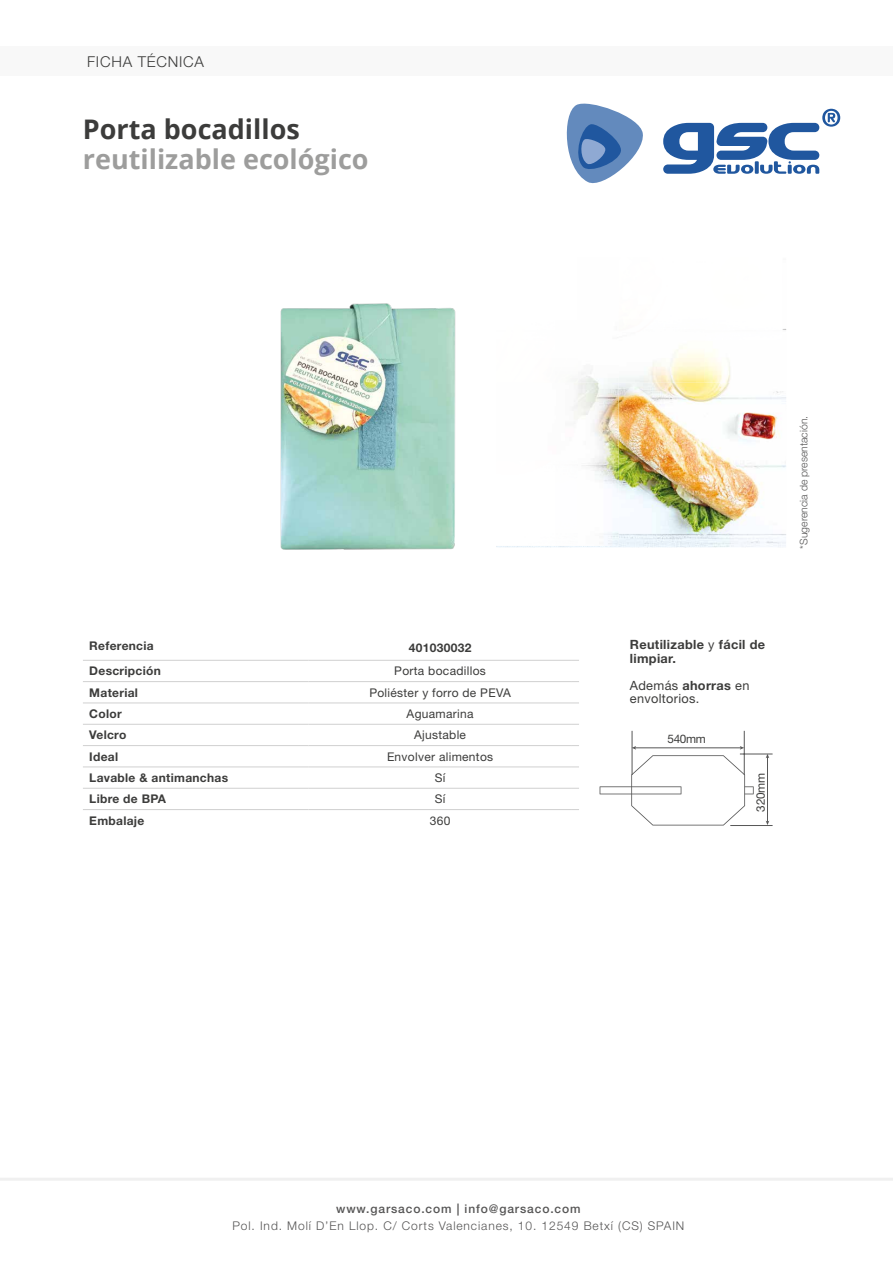
<style>
.page{position:relative;width:893px;height:1263px;background:#fff}
.page>*{position:absolute;margin:0;border:0;box-sizing:border-box;transform-origin:0 0}
.t1{font:700 27px "Open Sans";color:#9d9d9c}
.t2{font:700 27px "Open Sans";color:#3c3c3b}
.t3{font:300 15px "Helvetica Neue LT Std";letter-spacing:.05em;color:#3c3c3b}
.t4{font:700 12.75px/13.5px "Helvetica Neue LT Std";letter-spacing:.025em;color:#3c3c3b}
.t5{font:12.75px/13.5px "Helvetica Neue LT Std";letter-spacing:.025em;color:#3c3c3b}
.t6{font:700 12px "Helvetica Neue LT Std";letter-spacing:.025em;color:#3c3c3b}
.t7{font:12px "Helvetica Neue LT Std";letter-spacing:.025em;color:#3c3c3b}
.t8{font:300 12px "Helvetica Neue LT Std";letter-spacing:.075em;color:#565555}
.t9{font:500 12px "Helvetica Neue LT Std";letter-spacing:.075em;color:#565555}
.t10{font:11.7px "Helvetica Neue LT Std";letter-spacing:-.025em;color:#3c3c3b}
.t11{font:300 10.5px "Helvetica Neue LT Std";color:#565555}
.s1{font-weight:400}
.s2{font-weight:700}
</style>
<div class="page">
<svg style="left:663px;top:109px;width:177px;height:65px"></svg>
<svg style="left:566px;top:103px;width:77px;height:81px"></svg>
<hr style="left:0;top:1178px;width:893px;height:3px;background:#f0f0f0">
<div style="left:0;top:47px;width:893px;height:29px;background:#f8f8f8"></div>
<hr style="left:83px;top:702px;width:225px;height:1px;background:#d0d0d0">
<hr style="left:83px;top:724px;width:225px;height:1px;background:#d0d0d0">
<hr style="left:308px;top:702px;width:264px;height:1px;background:#d0d0d0">
<hr style="left:308px;top:724px;width:264px;height:1px;background:#d0d0d0">
<hr style="left:83px;top:745px;width:225px;height:1px;background:#d0d0d0">
<hr style="left:83px;top:766px;width:225px;height:1px;background:#d0d0d0">
<hr style="left:308px;top:745px;width:264px;height:1px;background:#d0d0d0">
<hr style="left:308px;top:766px;width:264px;height:1px;background:#d0d0d0">
<hr style="left:83px;top:660px;width:225px;height:1px;background:#d0d0d0">
<hr style="left:308px;top:660px;width:264px;height:1px;background:#d0d0d0">
<hr style="left:83px;top:681px;width:225px;height:1px;background:#d0d0d0">
<hr style="left:308px;top:681px;width:264px;height:1px;background:#d0d0d0">
<hr style="left:83px;top:788px;width:225px;height:1px;background:#d0d0d0">
<hr style="left:308px;top:788px;width:264px;height:1px;background:#d0d0d0">
<hr style="left:83px;top:809px;width:225px;height:1px;background:#d0d0d0">
<hr style="left:308px;top:809px;width:264px;height:1px;background:#d0d0d0">
<img style="left:280px;top:303px;width:226px;height:247px">
<img style="left:496px;top:329px;width:290px;height:218px">
<img style="left:493px;top:303px;width:3px;height:243px">
<img style="left:496px;top:383px;width:123px;height:163px">
<img style="left:494px;top:303px;width:288px;height:80px">
<hr style="left:744px;top:731px;width:1px;height:44px;background:#575757">
<hr style="left:740px;top:754px;width:33px;height:1px;background:#575757">
<hr style="left:730px;top:825px;width:43px;height:1px;background:#575757">
<hr style="left:632px;top:731px;width:1px;height:44px;background:#575757">
<hr style="left:767px;top:757px;width:1px;height:65px;background:#575757">
<svg style="left:600px;top:746px;width:154px;height:79px"></svg>
<p class="t3" style="left:87px;top:52px;width:118px">FICHA TÉCNICA</p>
<h1 class="t2" style="left:83px;top:110px;width:218px">Porta bocadillos</h1>
<h1 class="t1" style="left:83px;top:140px;width:287px">reutilizable ecológico</h1>
<p class="t6" style="left:89px;top:638px;width:66px">Referencia</p>
<p class="t6" style="left:409px;top:640px;width:64px">401030032</p>
<p class="t6" style="left:89px;top:663px;width:73px">Descripción</p>
<p class="t7" style="left:394px;top:664px;width:93px">Porta bocadillos</p>
<p class="t6" style="left:89px;top:685px;width:50px">Material</p>
<p class="t7" style="left:369px;top:685px;width:143px">Poliéster y forro de PEVA</p>
<p class="t6" style="left:89px;top:706px;width:34px">Color</p>
<p class="t7" style="left:407px;top:706px;width:68px">Aguamarina</p>
<p class="t6" style="left:89px;top:727px;width:39px">Velcro</p>
<p class="t7" style="left:414px;top:728px;width:53px">Ajustable</p>
<p class="t6" style="left:89px;top:749px;width:30px">Ideal</p>
<p class="t7" style="left:387px;top:749px;width:108px">Envolver alimentos</p>
<p class="t6" style="left:89px;top:770px;width:140px">Lavable &amp; antimanchas</p>
<p class="t7" style="left:435px;top:770px;width:12px">Sí</p>
<p class="t6" style="left:89px;top:791px;width:78px">Libre de BPA</p>
<p class="t7" style="left:435px;top:792px;width:12px">Sí</p>
<p class="t6" style="left:89px;top:813px;width:57px">Embalaje</p>
<p class="t7" style="left:430px;top:813px;width:22px">360</p>
<p class="t11" style="left:797px;top:549px;width:134px;rotate:-90deg">*Sugerencia de presentación.</p>
<p class="t4" style="left:630px;top:637px;width:137px">Reutilizable <span class="s1">y</span> fácil de limpiar.</p>
<p class="t5" style="left:630px;top:678px;width:121px">Además <span class="s2">ahorras</span> en envoltorios.</p>
<p class="t10" style="left:667px;top:732px;width:40px">540mm</p>
<p class="t10" style="left:753px;top:812px;width:40px;rotate:-90deg">320mm</p>
<p class="t9" style="left:336px;top:1202px;width:246px">www.garsaco.com | info@garsaco.com</p>
<p class="t8" style="left:232px;top:1218px;width:453px">Pol. Ind. Molí D’En Llop. C/ Corts Valencianes, 10. 12549 Betxí (CS) SPAIN</p>
</div>
